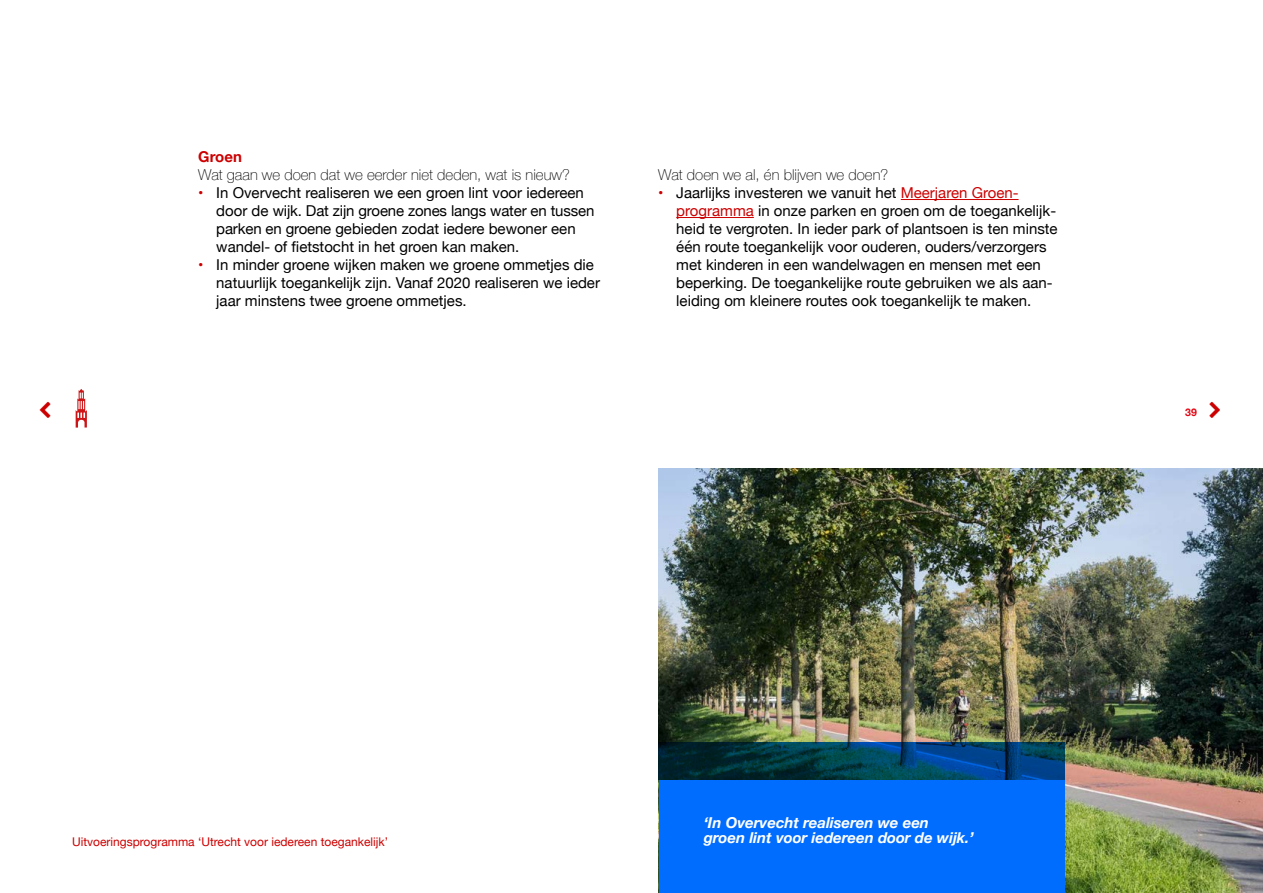
<style>
.page{position:relative;width:1263px;height:893px;background:#fff}
.page>*{position:absolute;margin:0;border:0;box-sizing:border-box;transform-origin:0 0}
.t1{font:15px/18px "Helvetica Neue";color:#000}
.t2{font:100 15px "Helvetica Neue";color:#000}
.t3{font:italic 700 15px/15px "Helvetica Neue";color:#fff}
.H2-Alineakop_niveau{font:700 15px "Helvetica Neue";color:#c00}
.t4{font:12px "Helvetica Neue";color:#c00}
.t5{font:700 10.5px "Helvetica Neue";color:#e30613}
.s1{color:#c00}
</style>
<div class="page">
<hr style="left:901px;top:199px;width:117px;height:1px;background:#c00">
<hr style="left:676px;top:217px;width:78px;height:1px;background:#c00">
<img style="left:659px;top:469px;width:604px;height:424px">
<svg style="left:659px;top:742px;width:406px;height:38px"></svg>
<div style="left:659px;top:780px;width:406px;height:113px;background:#006dff"></div>
<svg style="left:76px;top:389px;width:11px;height:39px"></svg>
<h2 class="H2-Alineakop_niveau" style="left:198px;top:145px;width:45px">Groen</h2>
<h3 class="t2" style="left:198px;top:163px;width:373px">Wat gaan we doen dat we eerder niet deden, wat is nieuw?</h3>
<p class="t1" style="left:216px;top:185px;width:380px;text-indent:-18px"><span class="s1">•</span> In Overvecht realiseren we een groen lint voor iedereen door de wijk. Dat zijn groene zones langs water en tussen parken en groene gebieden zodat iedere bewoner een wandel- of fietstocht in het groen kan maken.</p>
<p class="t1" style="left:216px;top:257px;width:385px;text-indent:-18px"><span class="s1">•</span> In minder groene wijken maken we groene ommetjes die natuurlijk toegankelijk zijn. Vanaf 2020 realiseren we ieder jaar minstens twee groene ommetjes.</p>
<h3 class="t2" style="left:658px;top:163px;width:231px">Wat doen we al, én blijven we doen?</h3>
<p class="t1" style="left:676px;top:185px;width:383px;text-indent:-18px"><span class="s1">•</span> Jaarlijks investeren we vanuit het <span class="s1">Meerjaren Groen&shy;programma</span> in onze parken en groen om de toegankelijk&shy;heid te vergroten. In ieder park of plantsoen is ten minste één route toegankelijk voor ouderen, ouders/verzorgers met kinderen in een wandelwagen en mensen met een beperking. De toegankelijke route gebruiken we als aan&shy;leiding om kleinere routes ook toegankelijk te maken.</p>
<p class="t5" style="left:1185px;top:404px;width:13px">39</p>
<p class="t4" style="left:72px;top:833px;width:318px">Uitvoeringsprogramma ‘Utrecht voor iedereen toegankelijk’</p>
<p class="t3" style="left:704px;top:816px;width:271px">‘In Overvecht realiseren we een groen lint voor iedereen door de wijk.’</p>
</div>
